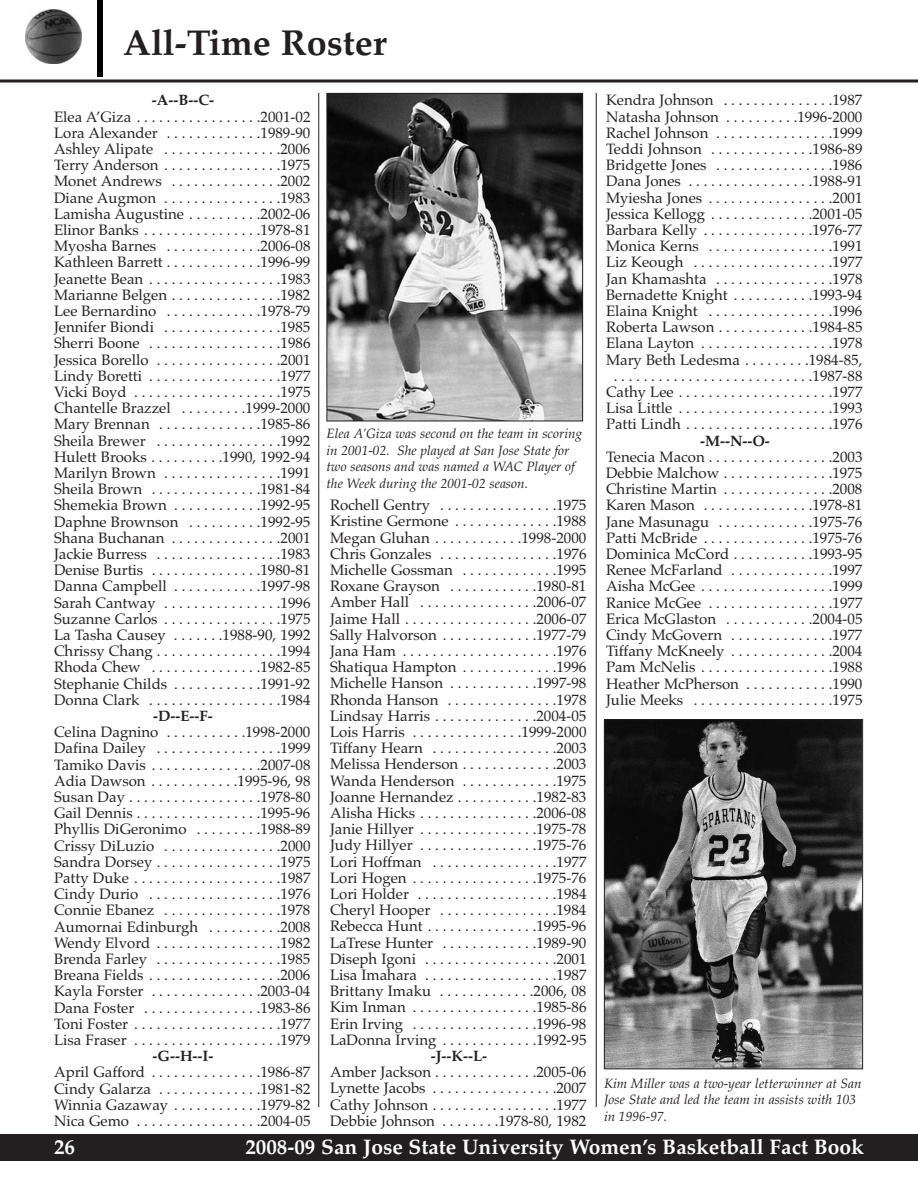
<style>
.page{position:relative;width:918px;height:1188px;background:#fff}
.page>*{position:absolute;margin:0;border:0;box-sizing:border-box;transform-origin:0 0}
.t1{font:700 36px "Palatino";color:#231f20}
.t2{font:700 21px "Palatino";color:#fff}
.t3{font:15px/16.2px "Palatino";color:#231f20;text-align:justify}
.t4{font:700 15px "Palatino";color:#231f20}
.t5{font:italic 13.5px/16.5px "Palatino";color:#231f20}
</style>
<div class="page">
<div style="left:0;top:1134px;width:918px;height:27px;background:#231f20"></div>
<hr style="left:0;top:80px;width:918px;height:2px;background:#231f20">
<div style="left:97px;top:0;width:6px;height:76px;background:#000"></div>
<img style="left:26px;top:9px;width:55px;height:54px">
<img style="left:329px;top:95px;width:252px;height:324px">
<div style="left:327px;top:93px;width:256px;height:328px;border:1px solid #231f20"></div>
<img style="left:606px;top:721px;width:255px;height:346px">
<div style="left:604px;top:719px;width:259px;height:350px;border:1px solid #231f20"></div>
<hr style="left:318px;top:93px;width:1px;height:1014px;background:#231f20">
<hr style="left:596px;top:93px;width:1px;height:1014px;background:#231f20">
<h1 class="t1" style="left:123px;top:29px;width:265px">All-Time Roster</h1>
<p class="t4" style="left:152px;top:95px;width:64px">-A--B--C-</p>
<p class="t3" style="left:54px;top:110px;width:258px">Elea A’Giza . . . . . . . . . . . . . . . . .2001-02<br>Lora Alexander . . . . . . . . . . . . .1989-90<br>Ashley Alipate . . . . . . . . . . . . . . . .2006<br>Terry Anderson . . . . . . . . . . . . . . . .1975<br>Monet Andrews . . . . . . . . . . . . . . .2002<br>Diane Augmon . . . . . . . . . . . . . . . .1983<br>Lamisha Augustine . . . . . . . . . .2002-06<br>Elinor Banks . . . . . . . . . . . . . . . .1978-81<br>Myosha Barnes . . . . . . . . . . . . .2006-08<br>Kathleen Barrett . . . . . . . . . . . . .1996-99<br>Jeanette Bean . . . . . . . . . . . . . . . . . .1983<br>Marianne Belgen . . . . . . . . . . . . . . .1982<br>Lee Bernardino . . . . . . . . . . . . .1978-79<br>Jennifer Biondi . . . . . . . . . . . . . . . .1985<br>Sherri Boone . . . . . . . . . . . . . . . . . .1986<br>Jessica Borello . . . . . . . . . . . . . . . . .2001<br>Lindy Boretti . . . . . . . . . . . . . . . . . .1977<br>Vicki Boyd . . . . . . . . . . . . . . . . . . . .1975<br>Chantelle Brazzel . . . . . . . . .1999-2000<br>Mary Brennan . . . . . . . . . . . . . .1985-86<br>Sheila Brewer . . . . . . . . . . . . . . . . .1992<br>Hulett Brooks . . . . . . . . . .1990, 1992-94<br>Marilyn Brown . . . . . . . . . . . . . . . .1991<br>Sheila Brown . . . . . . . . . . . . . . .1981-84<br>Shemekia Brown . . . . . . . . . . . .1992-95<br>Daphne Brownson . . . . . . . . . .1992-95<br>Shana Buchanan . . . . . . . . . . . . . . .2001<br>Jackie Burress . . . . . . . . . . . . . . . . .1983<br>Denise Burtis . . . . . . . . . . . . . . .1980-81<br>Danna Campbell . . . . . . . . . . . .1997-98<br>Sarah Cantway . . . . . . . . . . . . . . . .1996<br>Suzanne Carlos . . . . . . . . . . . . . . . .1975<br>La Tasha Causey . . . . . . .1988-90, 1992<br>Chrissy Chang . . . . . . . . . . . . . . . . .1994<br>Rhoda Chew . . . . . . . . . . . . . . .1982-85<br>Stephanie Childs . . . . . . . . . . . .1991-92<br>Donna Clark . . . . . . . . . . . . . . . . . .1984</p>
<p class="t4" style="left:153px;top:710px;width:61px">-D--E--F-</p>
<p class="t3" style="left:54px;top:726px;width:258px">Celina Dagnino . . . . . . . . . . .1998-2000<br>Dafina Dailey . . . . . . . . . . . . . . . . .1999<br>Tamiko Davis . . . . . . . . . . . . . . .2007-08<br>Adia Dawson . . . . . . . . . . . .1995-96, 98<br>Susan Day . . . . . . . . . . . . . . . . . .1978-80<br>Gail Dennis . . . . . . . . . . . . . . . . .1995-96<br>Phyllis DiGeronimo . . . . . . . . .1988-89<br>Crissy DiLuzio . . . . . . . . . . . . . . . .2000<br>Sandra Dorsey . . . . . . . . . . . . . . . . .1975<br>Patty Duke . . . . . . . . . . . . . . . . . . . .1987<br>Cindy Durio . . . . . . . . . . . . . . . . . .1976<br>Connie Ebanez . . . . . . . . . . . . . . . .1978<br>Aumornai Edinburgh . . . . . . . . . .2008<br>Wendy Elvord . . . . . . . . . . . . . . . . .1982<br>Brenda Farley . . . . . . . . . . . . . . . . .1985<br>Breana Fields . . . . . . . . . . . . . . . . . .2006<br>Kayla Forster . . . . . . . . . . . . . . .2003-04<br>Dana Foster . . . . . . . . . . . . . . . .1983-86<br>Toni Foster . . . . . . . . . . . . . . . . . . . .1977<br>Lisa Fraser . . . . . . . . . . . . . . . . . . . .1979</p>
<p class="t4" style="left:153px;top:1050px;width:62px">-G--H--I-</p>
<p class="t3" style="left:54px;top:1066px;width:258px">April Gafford . . . . . . . . . . . . . . .1986-87<br>Cindy Galarza . . . . . . . . . . . . . .1981-82<br>Winnia Gazaway . . . . . . . . . . . .1979-82<br>Nica Gemo . . . . . . . . . . . . . . . . .2004-05</p>
<p class="t5" style="left:327px;top:427px;width:257px">Elea A’Giza was second on the team in scoring in 2001-02. She played at San Jose State for two seasons and was named a WAC Player of the Week during the 2001-02 season.</p>
<p class="t3" style="left:330px;top:499px;width:258px">Rochell Gentry . . . . . . . . . . . . . . . .1975<br>Kristine Germone . . . . . . . . . . . . . .1988<br>Megan Gluhan . . . . . . . . . . . .1998-2000<br>Chris Gonzales . . . . . . . . . . . . . . . .1976<br>Michelle Gossman . . . . . . . . . . . . .1995<br>Roxane Grayson . . . . . . . . . . . .1980-81<br>Amber Hall . . . . . . . . . . . . . . . .2006-07<br>Jaime Hall . . . . . . . . . . . . . . . . . .2006-07<br>Sally Halvorson . . . . . . . . . . . . .1977-79<br>Jana Ham . . . . . . . . . . . . . . . . . . . . .1976<br>Shatiqua Hampton . . . . . . . . . . . . .1996<br>Michelle Hanson . . . . . . . . . . . .1997-98<br>Rhonda Hanson . . . . . . . . . . . . . . .1978<br>Lindsay Harris . . . . . . . . . . . . . .2004-05<br>Lois Harris . . . . . . . . . . . . . . .1999-2000<br>Tiffany Hearn . . . . . . . . . . . . . . . . .2003<br>Melissa Henderson . . . . . . . . . . . . .2003<br>Wanda Henderson . . . . . . . . . . . . .1975<br>Joanne Hernandez . . . . . . . . . . .1982-83<br>Alisha Hicks . . . . . . . . . . . . . . . .2006-08<br>Janie Hillyer . . . . . . . . . . . . . . . .1975-78<br>Judy Hillyer . . . . . . . . . . . . . . . .1975-76<br>Lori Hoffman . . . . . . . . . . . . . . . . .1977<br>Lori Hogen . . . . . . . . . . . . . . . . .1975-76<br>Lori Holder . . . . . . . . . . . . . . . . . . .1984<br>Cheryl Hooper . . . . . . . . . . . . . . . .1984<br>Rebecca Hunt . . . . . . . . . . . . . . .1995-96<br>LaTrese Hunter . . . . . . . . . . . . .1989-90<br>Diseph Igoni . . . . . . . . . . . . . . . . . .2001<br>Lisa Imahara . . . . . . . . . . . . . . . . . .1987<br>Brittany Imaku . . . . . . . . . . . . .2006, 08<br>Kim Inman . . . . . . . . . . . . . . . . .1985-86<br>Erin Irving . . . . . . . . . . . . . . . . .1996-98<br>LaDonna Irving . . . . . . . . . . . . .1992-95</p>
<p class="t4" style="left:431px;top:1050px;width:58px">-J--K--L-</p>
<p class="t3" style="left:330px;top:1066px;width:258px">Amber Jackson . . . . . . . . . . . . . .2005-06<br>Lynette Jacobs . . . . . . . . . . . . . . . . .2007<br>Cathy Johnson . . . . . . . . . . . . . . . . .1977<br>Debbie Johnson . . . . . . . .1978-80, 1982</p>
<p class="t3" style="left:606px;top:94px;width:258px;text-align:center">Kendra Johnson . . . . . . . . . . . . . . .1987<br>Natasha Johnson . . . . . . . . . .1996-2000<br>Rachel Johnson . . . . . . . . . . . . . . . .1999<br>Teddi Johnson . . . . . . . . . . . . . .1986-89<br>Bridgette Jones . . . . . . . . . . . . . . . .1986<br>Dana Jones . . . . . . . . . . . . . . . . .1988-91<br>Myiesha Jones . . . . . . . . . . . . . . . . .2001<br>Jessica Kellogg . . . . . . . . . . . . . .2001-05<br>Barbara Kelly . . . . . . . . . . . . . . .1976-77<br>Monica Kerns . . . . . . . . . . . . . . . . .1991<br>Liz Keough . . . . . . . . . . . . . . . . . . .1977<br>Jan Khamashta . . . . . . . . . . . . . . . .1978<br>Bernadette Knight . . . . . . . . . . .1993-94<br>Elaina Knight . . . . . . . . . . . . . . . . .1996<br>Roberta Lawson . . . . . . . . . . . . .1984-85<br>Elana Layton . . . . . . . . . . . . . . . . . .1978<br>Mary Beth Ledesma . . . . . . . . .1984-85, . . . . . . . . . . . . . . . . . . . . . . . . . . .1987-88<br>Cathy Lee . . . . . . . . . . . . . . . . . . . . .1977<br>Lisa Little . . . . . . . . . . . . . . . . . . . . .1993<br>Patti Lindh . . . . . . . . . . . . . . . . . . . .1976</p>
<p class="t4" style="left:700px;top:435px;width:71px">-M--N--O-</p>
<p class="t3" style="left:606px;top:450px;width:258px">Tenecia Macon . . . . . . . . . . . . . . . . .2003<br>Debbie Malchow . . . . . . . . . . . . . . .1975<br>Christine Martin . . . . . . . . . . . . . . .2008<br>Karen Mason . . . . . . . . . . . . . . .1978-81<br>Jane Masunagu . . . . . . . . . . . . .1975-76<br>Patti McBride . . . . . . . . . . . . . . .1975-76<br>Dominica McCord . . . . . . . . . . .1993-95<br>Renee McFarland . . . . . . . . . . . . . .1997<br>Aisha McGee . . . . . . . . . . . . . . . . . .1999<br>Ranice McGee . . . . . . . . . . . . . . . . .1977<br>Erica McGlaston . . . . . . . . . . . .2004-05<br>Cindy McGovern . . . . . . . . . . . . . .1977<br>Tiffany McKneely . . . . . . . . . . . . . .2004<br>Pam McNelis . . . . . . . . . . . . . . . . . .1988<br>Heather McPherson . . . . . . . . . . . .1990<br>Julie Meeks . . . . . . . . . . . . . . . . . . .1975</p>
<p class="t5" style="left:604px;top:1076px;width:259px">Kim Miller was a two-year letterwinner at San<br>Jose State and led the team in assists with 103 in 1996-97.</p>
<h2 class="t2" style="left:54px;top:1139px;width:22px">26</h2>
<h2 class="t2" style="left:245px;top:1139px;width:620px">2008-09 San Jose State University Women’s Basketball Fact Book</h2>
</div>
